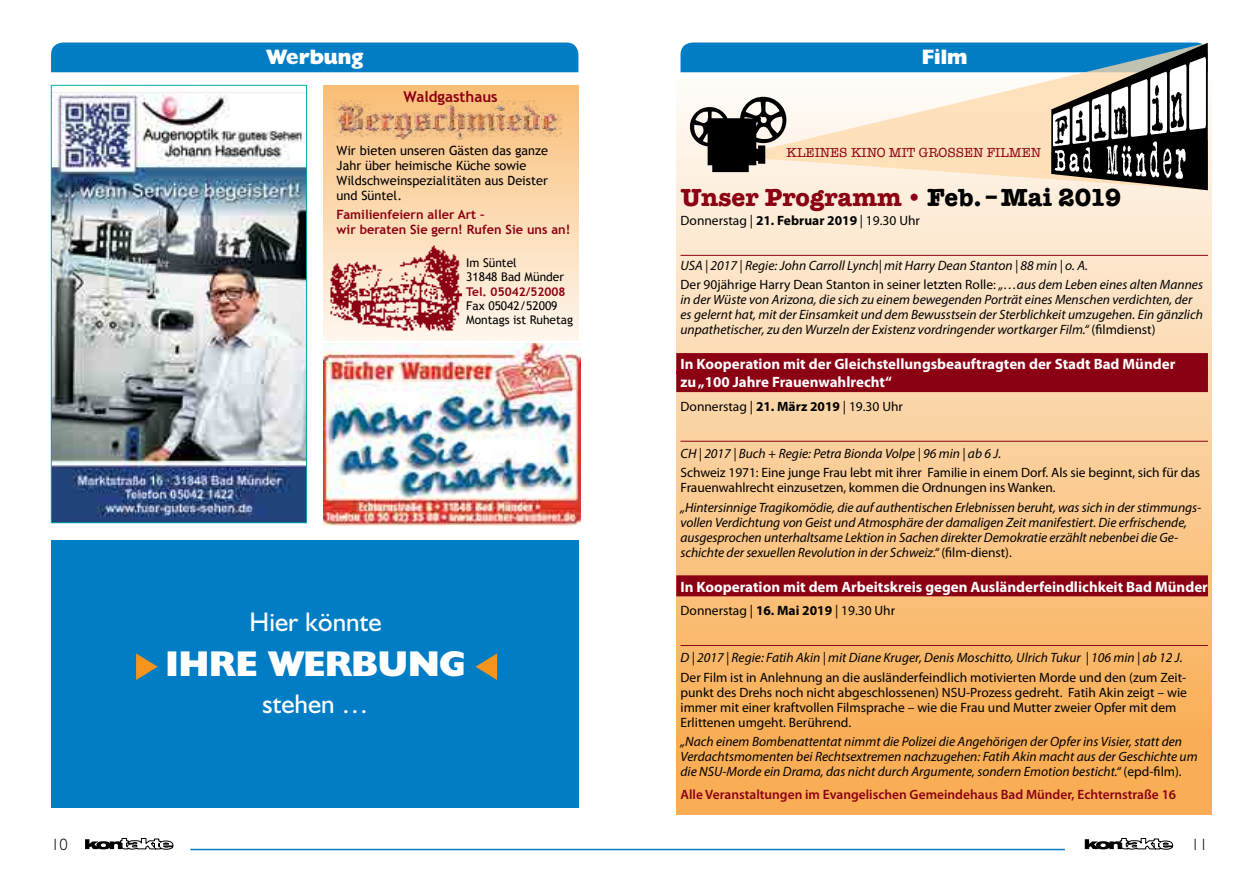
<style>
.page{position:relative;width:1259px;height:893px;background:#fff}
.page>*{position:absolute;margin:0;border:0;box-sizing:border-box;transform-origin:0 0}
.t1{font:800 36px "Humanist 521 BT";color:#fff}
.t2{font:27px "Humanist 521 BT";color:#fff}
.t3{font:700 25.5px "American Typewriter";color:#8b0013}
.t4{font:800 21px "Humanist 521 BT";color:#fff}
.t5{font:300 16.5px "Humanist 521 BT";color:#000}
.t6{font:700 15px/18px "Myriad Pro";color:#fff}
.t7{font:700 15px "Trebuchet MS";color:#8b0013}
.t8{font:italic 13.5px/15px "Myriad Pro";color:#000}
.t9{font:13.5px/15px "Myriad Pro";color:#000}
.t10{font:600 13.5px "Myriad Pro";color:#8b0013}
.t11{font:13.5px "American Typewriter";color:#8b0013}
.t12{font:12.75px/15px "Trebuchet MS";color:#000}
.t13{font:700 12.75px/15px "Trebuchet MS";color:#8b0013}
.t14{font:12px/14.4px "Trebuchet MS";color:#000}
.t15{font:700 12px "Trebuchet MS";color:#8b0013}
.s1{font-weight:700}
.s2{font-style:normal}
.s3{color:#000}
</style>
<div class="page">
<svg style="left:85px;top:838px;width:89px;height:12px"></svg>
<svg style="left:1084px;top:838px;width:89px;height:12px"></svg>
<hr style="left:190px;top:849px;width:874px;height:1px;background:#007dc5">
<div style="left:51px;top:43px;width:527px;height:29px;background:#007dc5"></div>
<svg style="left:676px;top:101px;width:535px;height:714px;background:#fac98f"></svg>
<img style="left:324px;top:343px;width:256px;height:182px">
<div style="left:323px;top:85px;width:255px;height:255px;background:linear-gradient(to bottom,#fabd75,#fef7ee)"></div>
<img style="left:335px;top:101px;width:227px;height:38px">
<img style="left:330px;top:244px;width:132px;height:88px">
<hr style="left:680px;top:255px;width:528px;height:1px;background:#8b0013">
<div style="left:676px;top:353px;width:532px;height:21px;background:#8b0013"></div>
<div style="left:676px;top:371px;width:532px;height:21px;background:#8b0013"></div>
<hr style="left:680px;top:441px;width:528px;height:1px;background:#8b0013">
<div style="left:676px;top:575px;width:532px;height:21px;background:#8b0013"></div>
<hr style="left:680px;top:645px;width:528px;height:1px;background:#8b0013">
<div style="left:51px;top:540px;width:527px;height:268px;background:#007dc5"></div>
<svg style="left:475px;top:653px;width:22px;height:27px"></svg>
<svg style="left:136px;top:653px;width:22px;height:27px"></svg>
<img style="left:53px;top:87px;width:252px;height:434px">
<div style="left:51px;top:85px;width:256px;height:438px;border:1px solid #00aaa9"></div>
<svg style="left:680px;top:43px;width:528px;height:147px"></svg>
<h3 class="t4" style="left:267px;top:43px;width:98px">Werbung</h3>
<h3 class="t4" style="left:922px;top:43px;width:47px">Film</h3>
<p class="t7" style="left:404px;top:87px;width:95px">Waldgasthaus</p>
<p class="t12" style="left:337px;top:143px;width:213px">Wir bieten unseren Gästen das ganze<br>Jahr über heimische Küche sowie<br>Wildschweinspezialitäten aus Deister und Süntel.</p>
<p class="t13" style="left:337px;top:207px;width:235px">Familienfeiern aller Art –<br>wir beraten Sie gern! Rufen Sie uns an!</p>
<p class="t9" style="left:680px;top:213px;width:241px">Donnerstag | <span class="s1">21. Februar 2019</span> | 19.30 Uhr</p>
<p class="t8" style="left:680px;top:256px;width:524px;line-height:19.2px">USA | 2017 | Regie: John Carroll Lynch| mit Harry Dean Stanton | 88 min | o. A.<br><span class="s2">Der 90jährige Harry Dean Stanton in seiner letzten Rolle:</span> „…aus dem Leben eines alten Mannes</p>
<p class="t8" style="left:680px;top:292px;width:524px">in der Wüste von Arizona, die sich zu einem bewegenden Porträt eines Menschen verdichten, der es gelernt hat, mit der Einsamkeit und dem Bewusstsein der Sterblichkeit umzugehen. Ein gänzlich unpathetischer, zu den Wurzeln der Existenz vordringender wortkarger Film.“ <span class="s2">(filmdienst)</span></p>
<p class="t6" style="left:680px;top:355px;width:496px">In Kooperation mit der Gleichstellungsbeauftragten der Stadt Bad Münder zu „100 Jahre Frauenwahlrecht“</p>
<p class="t9" style="left:680px;top:399px;width:224px">Donnerstag | <span class="s1">21. März 2019</span> | 19.30 Uhr</p>
<p class="t8" style="left:680px;top:446px;width:322px">CH | 2017 | Buch + Regie: Petra Bionda Volpe | 96 min | ab 6 J.</p>
<p class="t9" style="left:680px;top:465px;width:521px">Schweiz 1971: Eine junge Frau lebt mit ihrer Familie in einem Dorf. Als sie beginnt, sich für das<br>Frauenwahlrecht einzusetzen, kommen die Ordnungen ins Wanken.</p>
<p class="t8" style="left:680px;top:499px;width:522px">„Hintersinnige Tragikomödie, die auf authentischen Erlebnissen beruht, was sich in der stimmungs&shy;vollen Verdichtung von Geist und Atmosphäre der damaligen Zeit manifestiert. Die erfrischende, ausgesprochen unterhaltsame Lektion in Sachen direkter Demokratie erzählt nebenbei die Ge&shy;schichte der sexuellen Revolution in der Schweiz.“ <span class="s2">(film-dienst).</span></p>
<p class="t6" style="left:680px;top:578px;width:529px">In Kooperation mit dem Arbeitskreis gegen Ausländerfeindlichkeit Bad Münder</p>
<p class="t9" style="left:680px;top:603px;width:216px">Donnerstag | <span class="s1">16. Mai 2019</span> | 19.30 Uhr</p>
<p class="t8" style="left:680px;top:650px;width:504px">D | 2017 | Regie: Fatih Akin | mit Diane Kruger, Denis Moschitto, Ulrich Tukur | 106 min | ab 12 J.</p>
<p class="t9" style="left:680px;top:670px;width:508px">Der Film ist in Anlehnung an die ausländerfeindlich motivierten Morde und den (zum Zeit&shy;punkt des Drehs noch nicht abgeschlossenen) NSU-Prozess gedreht. Fatih Akin zeigt – wie immer mit einer kraftvollen Filmsprache – wie die Frau und Mutter zweier Opfer mit dem Erlittenen umgeht. Berührend.</p>
<p class="t8" style="left:680px;top:733px;width:518px">„Nach einem Bombenattentat nimmt die Polizei die Angehörigen der Opfer ins Visier, statt den<br>Verdachtsmomenten bei Rechtsextremen nachzugehen: Fatih Akin macht aus der Geschichte um die NSU-Morde ein Drama, das nicht durch Argumente, sondern Emotion besticht.“ <span class="s2">(epd-film).</span></p>
<p class="t10" style="left:680px;top:787px;width:497px">Alle Veranstaltungen im Evangelischen Gemeindehaus Bad Münder, Echternstraße 16</p>
<p class="t11" style="left:786px;top:142px;width:256px">KLEINES KINO MIT GROSSEN FILMEN</p>
<h3 class="t3" style="left:680px;top:175px;width:442px">Unser Programm • <span class="s3">Feb.–Mai 2019</span></h3>
<p class="t14" style="left:466px;top:255px;width:99px">Im Süntel<br>31848 Bad Münder</p>
<p class="t15" style="left:466px;top:284px;width:101px">Tel. 05042/52008</p>
<p class="t14" style="left:466px;top:299px;width:109px">Fax 05042/52009<br>Montags ist Ruhetag</p>
<h2 class="t2" style="left:250px;top:605px;width:133px">Hier könnte</h2>
<h1 class="t1" style="left:166px;top:641px;width:301px">IHRE WERBUNG</h1>
<h2 class="t2" style="left:262px;top:687px;width:108px">stehen …</h2>
<p class="t5" style="left:51px;top:834px;width:18px">10</p>
<p class="t5" style="left:1191px;top:834px;width:18px">11</p>
</div>
